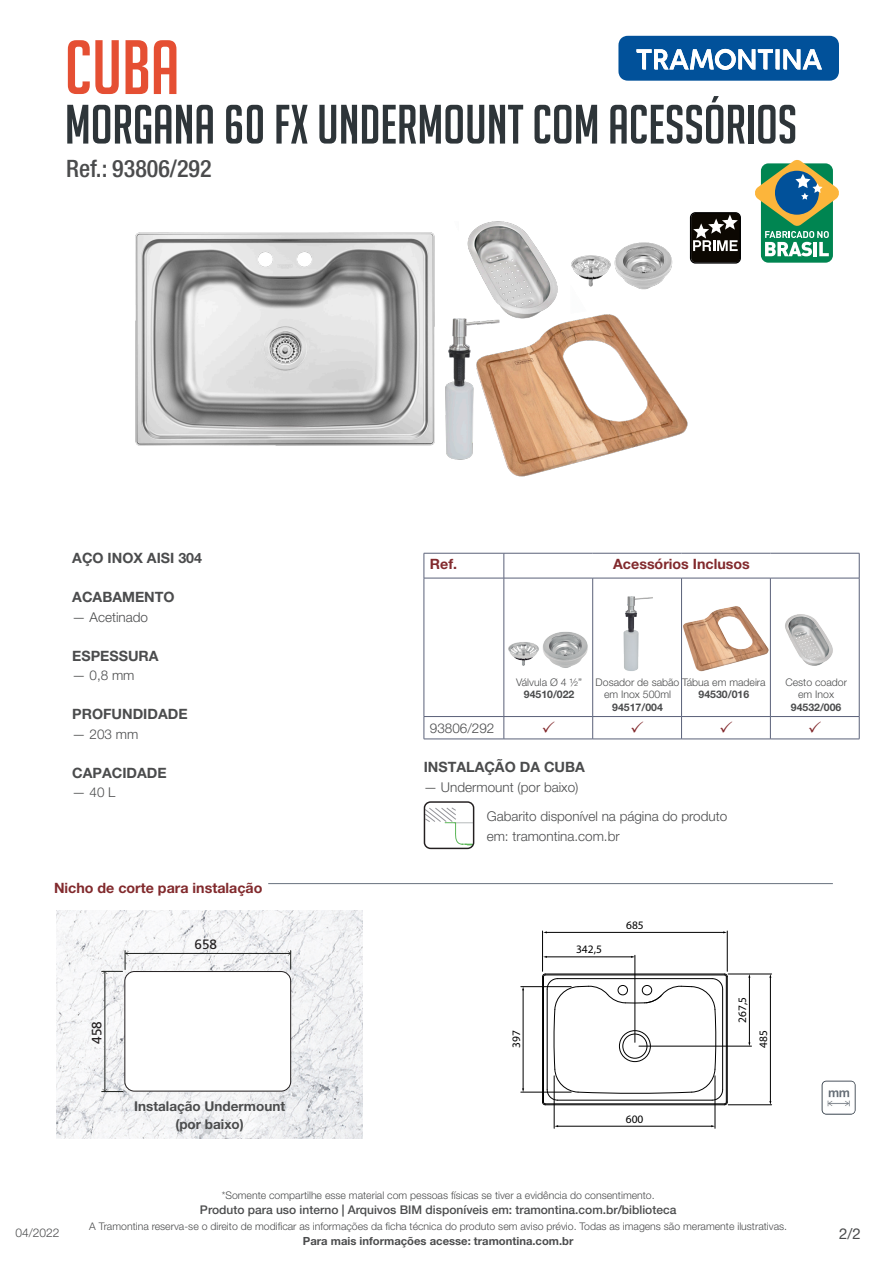
<style>
.page{position:relative;width:893px;height:1263px;background:#fff}
.page>*{position:absolute;margin:0;border:0;box-sizing:border-box;transform-origin:0 0}
.t1{font:75px "Big Noodle Titling";color:#e54f33}
.t2{font:54px "Big Noodle Titling";color:#2e3539}
.t3{font:500 condensed 24px "Helvetica Neue LT Pro";color:#4b4c4d}
.t4{font:15px "Helvetica Neue LT Pro";color:#4b4c4d}
.t5{font:700 14.25px "Helvetica Neue LT Pro";color:#4b4c4d}
.t6{font:700 14.25px "Helvetica Neue LT Pro";color:#822a2d}
.t7{font:300 13.5px/19.5px "Helvetica Neue LT Pro";color:#4b4c4d}
.t8{font:700 13.5px "Helvetica Neue LT Pro";color:#4b4c4d}
.t9{font:13.5px "Frutiger LT Pro";color:#231f20}
.t10{font:500 12px "Helvetica Neue LT Pro";color:#4b4c4d}
.t11{font:300 12px "Helvetica Neue LT Pro";color:#4b4c4d}
.t12{font:11.4px "Myriad Pro";color:#000}
.t13{font:700 11.25px "Helvetica Neue LT Pro";color:#4b4c4d}
.t14{font:300 10.5px "Helvetica Neue LT Pro";color:#4b4c4d}
.t15{font:700 10.5px "Helvetica Neue LT Pro";color:#4b4c4d}
</style>
<div class="page">
<svg style="left:618px;top:36px;width:221px;height:45px"></svg>
<hr style="left:268px;top:883px;width:565px;height:1px;background:#68717e">
<img style="left:682px;top:606px;width:86px;height:66px">
<img style="left:135px;top:217px;width:555px;height:260px">
<img style="left:57px;top:910px;width:305px;height:228px">
<svg style="left:288px;top:950px;width:3px;height:19px"></svg>
<hr style="left:125px;top:953px;width:165px;height:1px;background:#1c1f1c">
<svg style="left:102px;top:950px;width:27px;height:24px"></svg>
<svg style="left:102px;top:1089px;width:21px;height:3px"></svg>
<hr style="left:105px;top:972px;width:1px;height:119px;background:#1c1f1c">
<div style="left:125px;top:971px;width:166px;height:120px;background:#fff;border-radius:10px"></div>
<div style="left:125px;top:971px;width:166px;height:120px;border:1px solid #231f20;border-radius:10px"></div>
<svg style="left:542px;top:973px;width:186px;height:132px"></svg>
<hr style="left:726px;top:977px;width:1px;height:125px;background:#000">
<hr style="left:542px;top:931px;width:1px;height:40px;background:#000">
<hr style="left:727px;top:931px;width:1px;height:40px;background:#000">
<hr style="left:635px;top:955px;width:1px;height:87px;background:#000">
<hr style="left:728px;top:974px;width:44px;height:1px;background:#000">
<hr style="left:639px;top:1046px;width:112px;height:1px;background:#000">
<hr style="left:728px;top:1104px;width:44px;height:1px;background:#000">
<hr style="left:546px;top:932px;width:178px;height:1px;background:#000">
<hr style="left:554px;top:1076px;width:1px;height:52px;background:#000">
<hr style="left:715px;top:1076px;width:1px;height:52px;background:#000">
<hr style="left:557px;top:1126px;width:155px;height:1px;background:#000">
<hr style="left:546px;top:956px;width:86px;height:1px;background:#000">
<hr style="left:770px;top:977px;width:1px;height:125px;background:#000">
<hr style="left:521px;top:986px;width:50px;height:1px;background:#000">
<hr style="left:521px;top:1092px;width:50px;height:1px;background:#000">
<hr style="left:523px;top:990px;width:1px;height:99px;background:#000">
<hr style="left:749px;top:977px;width:1px;height:66px;background:#000">
<img style="left:821px;top:1080px;width:35px;height:35px">
<hr style="left:424px;top:553px;width:80px;height:1px;background:#5a6179">
<svg style="left:424px;top:553px;width:1px;height:25px"></svg>
<hr style="left:504px;top:553px;width:89px;height:1px;background:#5a6179">
<svg style="left:504px;top:553px;width:1px;height:25px"></svg>
<hr style="left:593px;top:553px;width:88px;height:1px;background:#5a6179">
<hr style="left:681px;top:553px;width:89px;height:1px;background:#5a6179">
<hr style="left:770px;top:553px;width:89px;height:1px;background:#5a6179">
<svg style="left:859px;top:553px;width:1px;height:25px"></svg>
<hr style="left:424px;top:578px;width:80px;height:1px;background:#5a6179">
<hr style="left:424px;top:578px;width:1px;height:138px;background:#5a6179">
<hr style="left:504px;top:578px;width:89px;height:1px;background:#5a6179">
<hr style="left:504px;top:578px;width:1px;height:138px;background:#5a6179">
<hr style="left:593px;top:578px;width:88px;height:1px;background:#5a6179">
<hr style="left:592px;top:578px;width:1px;height:138px;background:#5a6179">
<hr style="left:681px;top:578px;width:89px;height:1px;background:#5a6179">
<hr style="left:681px;top:578px;width:1px;height:138px;background:#5a6179">
<hr style="left:770px;top:578px;width:89px;height:1px;background:#5a6179">
<hr style="left:770px;top:578px;width:1px;height:138px;background:#5a6179">
<hr style="left:859px;top:578px;width:1px;height:138px;background:#5a6179">
<hr style="left:424px;top:716px;width:80px;height:1px;background:#5a6179">
<svg style="left:424px;top:717px;width:1px;height:22px"></svg>
<hr style="left:504px;top:716px;width:89px;height:1px;background:#5a6179">
<svg style="left:504px;top:717px;width:1px;height:22px"></svg>
<hr style="left:593px;top:716px;width:88px;height:1px;background:#5a6179">
<svg style="left:592px;top:717px;width:1px;height:22px"></svg>
<hr style="left:681px;top:716px;width:89px;height:1px;background:#5a6179">
<svg style="left:681px;top:717px;width:1px;height:22px"></svg>
<hr style="left:770px;top:716px;width:89px;height:1px;background:#5a6179">
<svg style="left:770px;top:717px;width:1px;height:22px"></svg>
<svg style="left:859px;top:717px;width:1px;height:22px"></svg>
<hr style="left:424px;top:739px;width:80px;height:1px;background:#5a6179">
<hr style="left:504px;top:739px;width:89px;height:1px;background:#5a6179">
<hr style="left:593px;top:739px;width:88px;height:1px;background:#5a6179">
<hr style="left:681px;top:739px;width:89px;height:1px;background:#5a6179">
<hr style="left:770px;top:739px;width:89px;height:1px;background:#5a6179">
<img style="left:508px;top:632px;width:80px;height:36px">
<img style="left:623px;top:596px;width:30px;height:75px">
<img style="left:785px;top:614px;width:48px;height:52px">
<svg style="left:424px;top:807px;width:50px;height:39px"></svg>
<div style="left:424px;top:801px;width:50px;height:48px;border:1px solid #231f20;border-radius:6px"></div>
<svg style="left:690px;top:212px;width:51px;height:52px;background:#42403b"></svg>
<div style="left:761px;top:163px;width:72px;height:100px;background:#008551;border-radius:7px"></div>
<svg style="left:755px;top:160px;width:84px;height:96px"></svg>
<p class="t1" style="left:65px;top:27px;width:116px">CUBA</p>
<p class="t2" style="left:65px;top:95px;width:734px">MORGANA 60 FX UNDERMOUNT COM ACESSÓRIOS</p>
<p class="t3" style="left:66px;top:154px;width:147px">Ref.: 93806/292</p>
<p class="t5" style="left:72px;top:549px;width:131px">AÇO INOX AISI 304</p>
<p class="t5" style="left:72px;top:588px;width:104px">ACABAMENTO</p>
<p class="t7" style="left:72px;top:607px;width:77px">— Acetinado</p>
<p class="t5" style="left:72px;top:647px;width:88px">ESPESSURA</p>
<p class="t7" style="left:72px;top:665px;width:64px">— 0,8 mm</p>
<p class="t5" style="left:72px;top:705px;width:117px">PROFUNDIDADE</p>
<p class="t7" style="left:72px;top:724px;width:68px">— 203 mm</p>
<p class="t5" style="left:72px;top:764px;width:96px">CAPACIDADE</p>
<p class="t7" style="left:72px;top:782px;width:45px">— 40 L</p>
<p class="t6" style="left:54px;top:879px;width:210px">Nicho de corte para instalação</p>
<p class="t9" style="left:89px;top:1044px;width:24px;rotate:-90deg">458</p>
<p class="t9" style="left:194px;top:937px;width:24px">658</p>
<p class="t8" style="left:134px;top:1098px;width:152px">Instalação Undermount</p>
<p class="t8" style="left:175px;top:1116px;width:70px">(por baixo)</p>
<p class="t6" style="left:430px;top:555px;width:29px">Ref.</p>
<p class="t6" style="left:613px;top:555px;width:138px">Acessórios Inclusos</p>
<p class="t7" style="left:430px;top:718px;width:66px">93806/292</p>
<p class="t14" style="left:516px;top:675px;width:67px">Válvula Ø 4 ½”</p>
<p class="t15" style="left:524px;top:688px;width:52px">94510/022</p>
<p class="t5" style="left:424px;top:758px;width:163px">INSTALAÇÃO DA CUBA</p>
<p class="t7" style="left:424px;top:777px;width:156px">— Undermount (por baixo)</p>
<p class="t14" style="left:596px;top:675px;width:172px">Dosador de sabão Tábua em madeira</p>
<p class="t14" style="left:604px;top:688px;width:69px">em Inox 500ml</p>
<p class="t15" style="left:612px;top:701px;width:52px">94517/004</p>
<p class="t15" style="left:699px;top:688px;width:52px">94530/016</p>
<p class="t7" style="left:487px;top:806px;width:242px">Gabarito disponível na página do produto em: tramontina.com.br</p>
<p class="t14" style="left:785px;top:675px;width:63px">Cesto coador</p>
<p class="t14" style="left:798px;top:688px;width:37px">em Inox</p>
<p class="t15" style="left:791px;top:701px;width:52px">94532/006</p>
<p class="t12" style="left:509px;top:1048px;width:19px;rotate:-90deg">397</p>
<p class="t12" style="left:576px;top:943px;width:27px">342,5</p>
<p class="t12" style="left:626px;top:918px;width:19px">685</p>
<p class="t12" style="left:626px;top:1112px;width:19px">600</p>
<p class="t12" style="left:735px;top:1023px;width:27px;rotate:-90deg">267,5</p>
<p class="t12" style="left:756px;top:1048px;width:19px;rotate:-90deg">485</p>
<p class="t14" style="left:222px;top:1189px;width:434px">*Somente compartilhe esse material com pessoas físicas se tiver a evidência do consentimento.</p>
<p class="t11" style="left:16px;top:1225px;width:46px">04/2022</p>
<p class="t10" style="left:200px;top:1203px;width:478px">Produto para uso interno | Arquivos BIM disponíveis em: tramontina.com.br/biblioteca</p>
<p class="t14" style="left:89px;top:1220px;width:699px">A Tramontina reserva-se o direito de modificar as informações da ficha técnica do produto sem aviso prévio. Todas as imagens são meramente ilustrativas.</p>
<p class="t13" style="left:303px;top:1234px;width:272px">Para mais informações acesse: tramontina.com.br</p>
<p class="t4" style="left:839px;top:1225px;width:23px">2/2</p>
</div>
